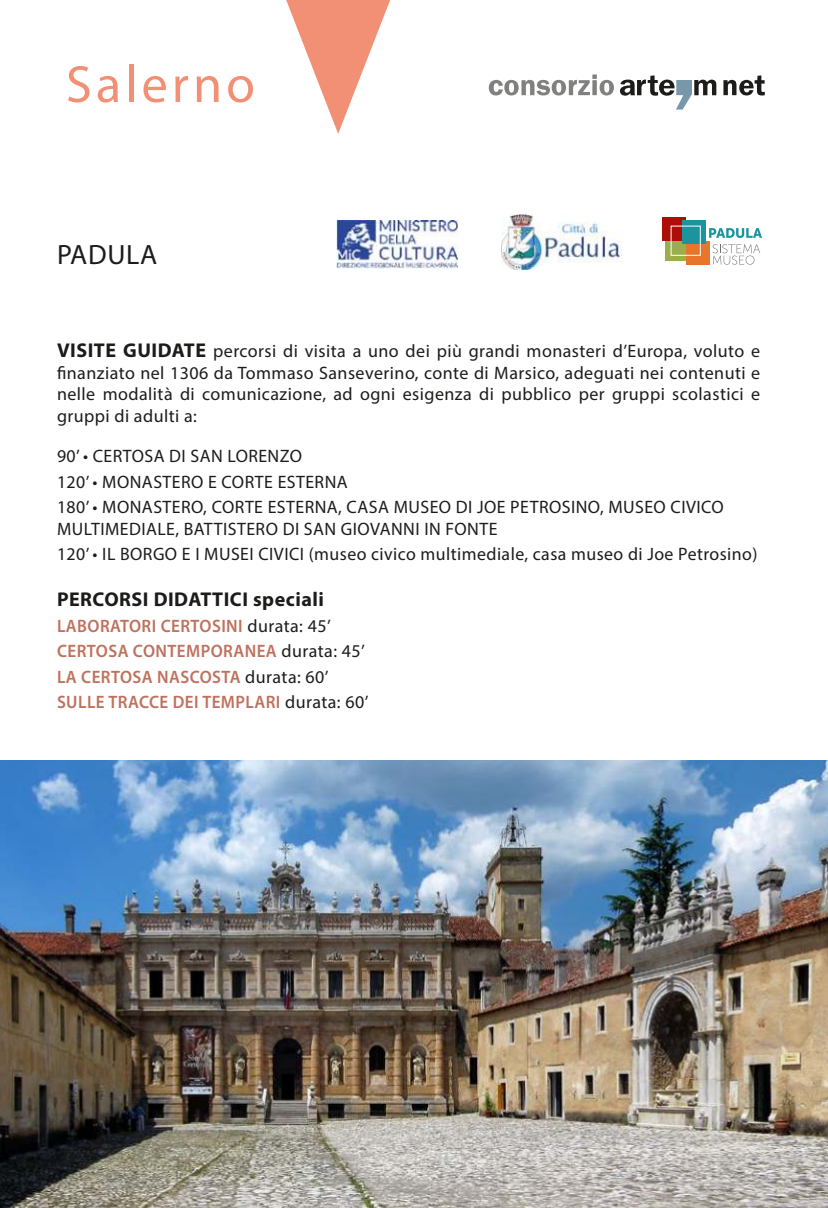
<style>
.page{position:relative;width:828px;height:1208px;background:#fff}
.page>*{position:absolute;margin:0;border:0;box-sizing:border-box;transform-origin:0 0}
.t1{font:52.4px "Myriad Pro";letter-spacing:.075em;color:#f19075}
.t2{font:28px "Myriad Pro";letter-spacing:.025em;color:#1c1c1b}
.t3{font:700 20px "Myriad Pro";letter-spacing:.025em;color:#1c1c1b}
.t4{font:18px/21.6px "Myriad Pro";letter-spacing:.025em;color:#1c1c1b}
.t5{font:600 18px/25.6px "Myriad Pro";letter-spacing:.025em;color:#be715d;scale:.95 1}
.s1{font-weight:700;font-size:20px}
.s2{font-weight:400;color:#1c1c1b}
</style>
<div class="page">
<img style="left:0;top:761px;width:828px;height:447px">
<svg style="left:286px;top:0;width:104px;height:134px"></svg>
<svg style="left:709px;top:228px;width:53px;height:10px"></svg>
<svg style="left:665px;top:237px;width:24px;height:24px"></svg>
<div style="left:685px;top:241px;width:24px;height:23px;background:#e8752a"></div>
<div style="left:662px;top:217px;width:23px;height:24px;background:#ac0f09"></div>
<div style="left:682px;top:221px;width:24px;height:23px;background:#1b949e"></div>
<svg style="left:712px;top:244px;width:48px;height:21px"></svg>
<svg style="left:489px;top:74px;width:125px;height:21px"></svg>
<svg style="left:723px;top:75px;width:42px;height:20px"></svg>
<svg style="left:620px;top:75px;width:96px;height:35px"></svg>
<img style="left:501px;top:214px;width:121px;height:55px">
<img style="left:336px;top:220px;width:122px;height:49px">
<h1 class="t1" style="left:66px;top:63px;width:190px">Salerno</h1>
<h2 class="t2" style="left:57px;top:242px;width:102px">PADULA</h2>
<p class="t4" style="left:57px;top:342px;width:705px;text-align:justify"><span class="s1">VISITE GUIDATE</span> percorsi di visita a uno dei più grandi monasteri d’Europa, voluto e finanziato nel 1306 da Tommaso Sanseverino, conte di Marsico, adeguati nei contenuti e nelle modalità di comunicazione, ad ogni esigenza di pubblico per gruppi scolastici e gruppi di adulti a:</p>
<p class="t4" style="left:57px;top:445px;width:668px;line-height:25.6px">90’ • CERTOSA DI SAN LORENZO<br>120’ • MONASTERO E CORTE ESTERNA<br>180’ • MONASTERO, CORTE ESTERNA, CASA MUSEO DI JOE PETROSINO, MUSEO CIVICO</p>
<p class="t4" style="left:57px;top:517px;width:702px;line-height:25.6px">MULTIMEDIALE, BATTISTERO DI SAN GIOVANNI IN FONTE<br>120’ • IL BORGO E I MUSEI CIVICI (museo civico multimediale, casa museo di Joe Petrosino)</p>
<p class="t3" style="left:57px;top:592px;width:268px">PERCORSI DIDATTICI speciali</p>
<p class="t5" style="left:57px;top:613px;width:329px">LABORATORI CERTOSINI <span class="s2">durata: 45’ </span>CERTOSA CONTEMPORANEA <span class="s2">durata: 45’ </span>LA CERTOSA NASCOSTA <span class="s2">durata: 60’ </span>SULLE TRACCE DEI TEMPLARI <span class="s2">durata: 60’</span></p>
</div>
